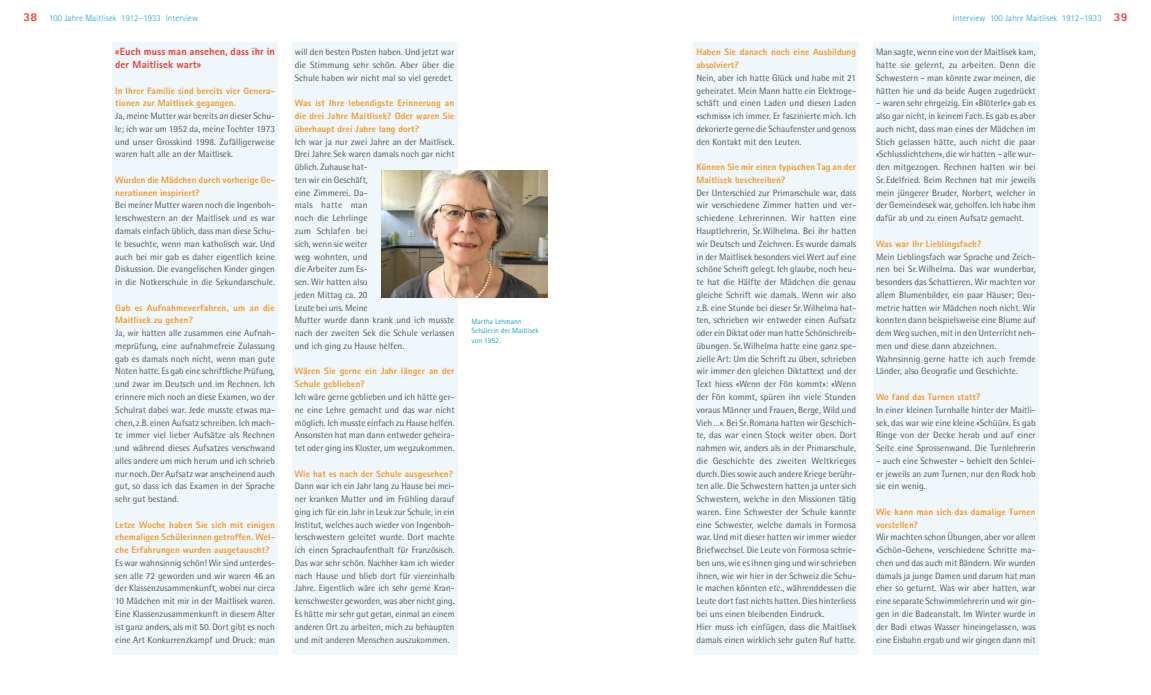
<style>
.page{position:relative;width:1151px;height:695px;background:#fff}
.page>*{position:absolute;margin:0;border:0;box-sizing:border-box;transform-origin:0 0}
.t1{font:800 10.5px/12.8px "Rotis Sans Serif";letter-spacing:.01em;color:#ee3e34}
.t2{font:9.2px/12.8px "Rotis Semi Sans";color:#57585a;text-align:justify}
.t3{font:800 9.2px/12.8px "Rotis Sans Serif";letter-spacing:.01em;color:#f79727}
.t4{font:300 9px "Rotis Sans Serif";letter-spacing:.01em;color:#1aa6c5}
.t5{font:7.5px/9.5px "Rotis Sans Serif";color:#1aa6c5}
.s1{font-weight:800;font-size:12px;color:#ee3e34}
</style>
<div class="page">
<div style="left:112px;top:43px;width:166px;height:612px;background:#eff7fa"></div>
<div style="left:292px;top:43px;width:165px;height:612px;background:#eff7fa"></div>
<img style="left:382px;top:170px;width:165px;height:128px">
<div style="left:694px;top:43px;width:165px;height:612px;background:#eff7fa"></div>
<div style="left:873px;top:43px;width:165px;height:612px;background:#eff7fa"></div>
<p class="t4" style="left:24px;top:13px;width:176px"><span class="s1">38</span> 100 Jahre Maitlisek 1912–1933 Interview</p>
<p class="t1" style="left:115px;top:45px;width:161px">«Euch muss man ansehen, dass ihr in der Maitlisek wart»</p>
<p class="t3" style="left:115px;top:84px;width:160px">In Ihrer Familie sind bereits vier Genera&shy;tionen zur Maitlisek gegangen.</p>
<p class="t2" style="left:115px;top:109px;width:161px">Ja, meine Mutter war bereits an dieser Schu&shy;le; ich war um 1952 da, meine Tochter 1973 und unser Grosskind 1998. Zufälligerweise waren halt alle an der Maitlisek.</p>
<p class="t3" style="left:115px;top:173px;width:161px">Wurden die Mädchen durch vorherige Ge&shy;nerationen inspiriert?</p>
<p class="t2" style="left:115px;top:199px;width:161px">Bei meiner Mutter waren noch die Ingenboh&shy;lerschwestern an der Maitlisek und es war damals einfach üblich, dass man diese Schu&shy;le besuchte, wenn man katholisch war. Und auch bei mir gab es daher eigentlich keine Diskussion. Die evangelischen Kinder gingen in die Notkerschule in die Sekundarschule.</p>
<p class="t3" style="left:115px;top:301px;width:161px">Gab es Aufnahmeverfahren, um an die<br>Maitlisek zu gehen?</p>
<p class="t2" style="left:115px;top:326px;width:161px">Ja, wir hatten alle zusammen eine Aufnah&shy;meprüfung, eine aufnahmefreie Zulassung gab es damals noch nicht, wenn man gute Noten hatte. Es gab eine schriftliche Prüfung, und zwar im Deutsch und im Rechnen. Ich erinnere mich noch an diese Examen, wo der Schulrat dabei war. Jede musste etwas ma&shy;chen, z.B. einen Aufsatz schreiben. Ich mach&shy;te immer viel lieber Aufsätze als Rechnen und während dieses Aufsatzes verschwand alles andere um mich herum und ich schrieb nur noch. Der Aufsatz war anscheinend auch gut, so dass ich das Examen in der Sprache sehr gut bestand.</p>
<p class="t3" style="left:115px;top:518px;width:161px;text-align:justify">Letze Woche haben Sie sich mit einigen ehemaligen Schülerinnen getroffen. Wel&shy;che Erfahrungen wurden ausgetauscht?</p>
<p class="t2" style="left:115px;top:556px;width:161px">Es war wahnsinnig schön! Wir sind unterdes&shy;sen alle 72 geworden und wir waren 46 an der Klassenzusammenkunft, wobei nur circa 10 Mädchen mit mir in der Maitlisek waren.<br>Eine Klassenzusammenkunft in diesem Alter ist ganz anders, als mit 50. Dort gibt es noch eine Art Konkurrenzkampf und Druck: man</p>
<p class="t2" style="left:295px;top:46px;width:161px">will den besten Posten haben. Und jetzt war die Stimmung sehr schön. Aber über die Schule haben wir nicht mal so viel geredet.</p>
<p class="t3" style="left:295px;top:97px;width:161px;text-align:justify">Was ist Ihre lebendigste Erinnerung an die drei Jahre Maitlisek? Oder waren Sie überhaupt drei Jahre lang dort?</p>
<p class="t2" style="left:295px;top:135px;width:161px;text-align:left">Ich war ja nur zwei Jahre an der Maitlisek.<br>Drei Jahre Sek waren damals noch gar nicht üblich. Zuhause hat-<br>ten wir ein Geschäft,<br>eine Zimmerei. Da-<br>mals hatte man<br>noch die Lehrlinge<br>zum Schlafen bei<br>sich, wenn sie weiter<br>weg wohnten, und<br>die Arbeiter zum Es-<br>sen. Wir hatten also<br>jeden Mittag ca. 20<br>Leute bei uns. Meine<br>Mutter wurde dann krank und ich musste nach der zweiten Sek die Schule verlassen und ich ging zu Hause helfen.</p>
<p class="t3" style="left:295px;top:365px;width:161px">Wären Sie gerne ein Jahr länger an der<br>Schule geblieben?</p>
<p class="t2" style="left:295px;top:390px;width:161px">Ich wäre gerne geblieben und ich hätte ger&shy;ne eine Lehre gemacht und das war nicht möglich. Ich musste einfach zu Hause helfen.<br>Ansonsten hat man dann entweder geheira&shy;tet oder ging ins Kloster, um wegzukommen.</p>
<p class="t3" style="left:295px;top:467px;width:160px">Wie hat es nach der Schule ausgesehen?</p>
<p class="t2" style="left:295px;top:479px;width:161px">Dann war ich ein Jahr lang zu Hause bei mei&shy;ner kranken Mutter und im Frühling darauf ging ich für ein Jahr in Leuk zur Schule, in ein Institut, welches auch wieder von Ingenboh&shy;lerschwestern geleitet wurde. Dort machte ich einen Sprachaufenthalt für Französisch.<br>Das war sehr schön. Nachher kam ich wieder nach Hause und blieb dort für viereinhalb Jahre. Eigentlich wäre ich sehr gerne Kran&shy;kenschwester geworden, was aber nicht ging.<br>Es hätte mir sehr gut getan, einmal an einem anderen Ort zu arbeiten, mich zu behaupten und mit anderen Menschen auszukommen.</p>
<p class="t5" style="left:471px;top:316px;width:69px">Martha Lehmann<br>Schülerin der Maitlisek von 1952.</p>
<p class="t3" style="left:696px;top:46px;width:161px">Haben Sie danach noch eine Ausbildung absolviert?</p>
<p class="t2" style="left:696px;top:71px;width:161px">Nein, aber ich hatte Glück und habe mit 21 geheiratet. Mein Mann hatte ein Elektroge&shy;schäft und einen Laden und diesen Laden «schmiss» ich immer. Er faszinierte mich. Ich dekorierte gerne die Schaufenster und genoss den Kontakt mit den Leuten.</p>
<p class="t3" style="left:696px;top:160px;width:161px">Können Sie mir einen typischen Tag an der<br>Maitlisek beschreiben?</p>
<p class="t2" style="left:696px;top:186px;width:161px;text-align:left">Der Unterschied zur Primarschule war, dass wir verschiedene Zimmer hatten und ver&shy;schiedene Lehrerinnen. Wir hatten eine Hauptlehrerin, Sr.Wilhelma. Bei ihr hatten wir Deutsch und Zeichnen. Es wurde damals in der Maitlisek besonders viel Wert auf eine schöne Schrift gelegt. Ich glaube, noch heu&shy;te hat die Hälfte der Mädchen die genau gleiche Schrift wie damals. Wenn wir also z.B. eine Stunde bei dieser Sr.Wilhelma hat&shy;ten, schrieben wir entweder einen Aufsatz oder ein Diktat oder man hatte Schönschreib&shy;übungen. Sr.Wilhelma hatte eine ganz spe&shy;zielle Art: Um die Schrift zu üben, schrieben wir immer den gleichen Diktattext und der Text hiess «Wenn der Fön kommt»: «Wenn der Fön kommt, spüren ihn viele Stunden voraus Männer und Frauen, Berge, Wild und Vieh…». Bei Sr.Romana hatten wir Geschich&shy;te, das war einen Stock weiter oben. Dort nahmen wir, anders als in der Primarschule, die Geschichte des zweiten Weltkrieges durch. Dies sowie auch andere Kriege berühr&shy;ten alle. Die Schwestern hatten ja unter sich Schwestern, welche in den Missionen tätig waren. Eine Schwester der Schule kannte eine Schwester, welche damals in Formosa war. Und mit dieser hatten wir immer wieder Briefwechsel. Die Leute von Formosa schrie&shy;ben uns, wie es ihnen ging und wir schrieben ihnen, wie wir hier in der Schweiz die Schu&shy;le machen könnten etc., währenddessen die Leute dort fast nichts hatten. Dies hinterliess bei uns einen bleibenden Eindruck.<br>Hier muss ich einfügen, dass die Maitlisek damals einen wirklich sehr guten Ruf hatte.</p>
<p class="t4" style="left:953px;top:13px;width:176px">Interview 100 Jahre Maitlisek 1912–1933 <span class="s1">39</span></p>
<p class="t2" style="left:876px;top:46px;width:161px">Man sagte, wenn eine von der Maitlisek kam, hatte sie gelernt, zu arbeiten. Denn die Schwestern – man könnte zwar meinen, die hätten hie und da beide Augen zugedrückt</p>
<p class="t2" style="left:876px;top:97px;width:161px">– waren sehr ehrgeizig. Ein «Blöterle» gab es also gar nicht, in keinem Fach. Es gab es aber auch nicht, dass man eines der Mädchen im Stich gelassen hätte, auch nicht die paar «Schlusslichtchen», die wir hatten – alle wur&shy;den mitgezogen. Rechnen hatten wir bei Sr. Edelfried. Beim Rechnen hat mir jeweils mein jüngerer Bruder, Norbert, welcher in der Gemeindesek war, geholfen. Ich habe ihm dafür ab und zu einen Aufsatz gemacht.</p>
<p class="t3" style="left:876px;top:237px;width:107px">Was war Ihr Lieblingsfach?</p>
<p class="t2" style="left:876px;top:250px;width:161px;text-align:left">Mein Lieblingsfach war Sprache und Zeich&shy;nen bei Sr.Wilhelma. Das war wunderbar, besonders das Schattieren. Wir machten vor allem Blumenbilder, ein paar Häuser; Geo&shy;metrie hatten wir Mädchen noch nicht. Wir konnten dann beispielsweise eine Blume auf dem Weg suchen, mit in den Unterricht neh&shy;men und diese dann abzeichnen.<br>Wahnsinnig gerne hatte ich auch fremde Länder, also Geografie und Geschichte.</p>
<p class="t3" style="left:876px;top:390px;width:106px">Wo fand das Turnen statt?</p>
<p class="t2" style="left:876px;top:403px;width:161px">In einer kleinen Turnhalle hinter der Maitli&shy;sek, das war wie eine kleine «Schüür». Es gab Ringe von der Decke herab und auf einer Seite eine Sprossenwand. Die Turnlehrerin</p>
<p class="t2" style="left:876px;top:454px;width:161px">– auch eine Schwester – behielt den Schlei&shy;er jeweils an zum Turnen, nur den Rock hob sie ein wenig.</p>
<p class="t3" style="left:876px;top:505px;width:161px">Wie kann man sich das damalige Turnen vorstellen?</p>
<p class="t2" style="left:876px;top:530px;width:161px">Wir machten schon Übungen, aber vor allem «Schön-Gehen», verschiedene Schritte ma&shy;chen und das auch mit Bändern. Wir wurden damals ja junge Damen und darum hat man eher so geturnt. Was wir aber hatten, war eine separate Schwimmlehrerin und wir gin&shy;gen in die Badeanstalt. Im Winter wurde in der Badi etwas Wasser hineingelassen, was eine Eisbahn ergab und wir gingen dann mit</p>
</div>
